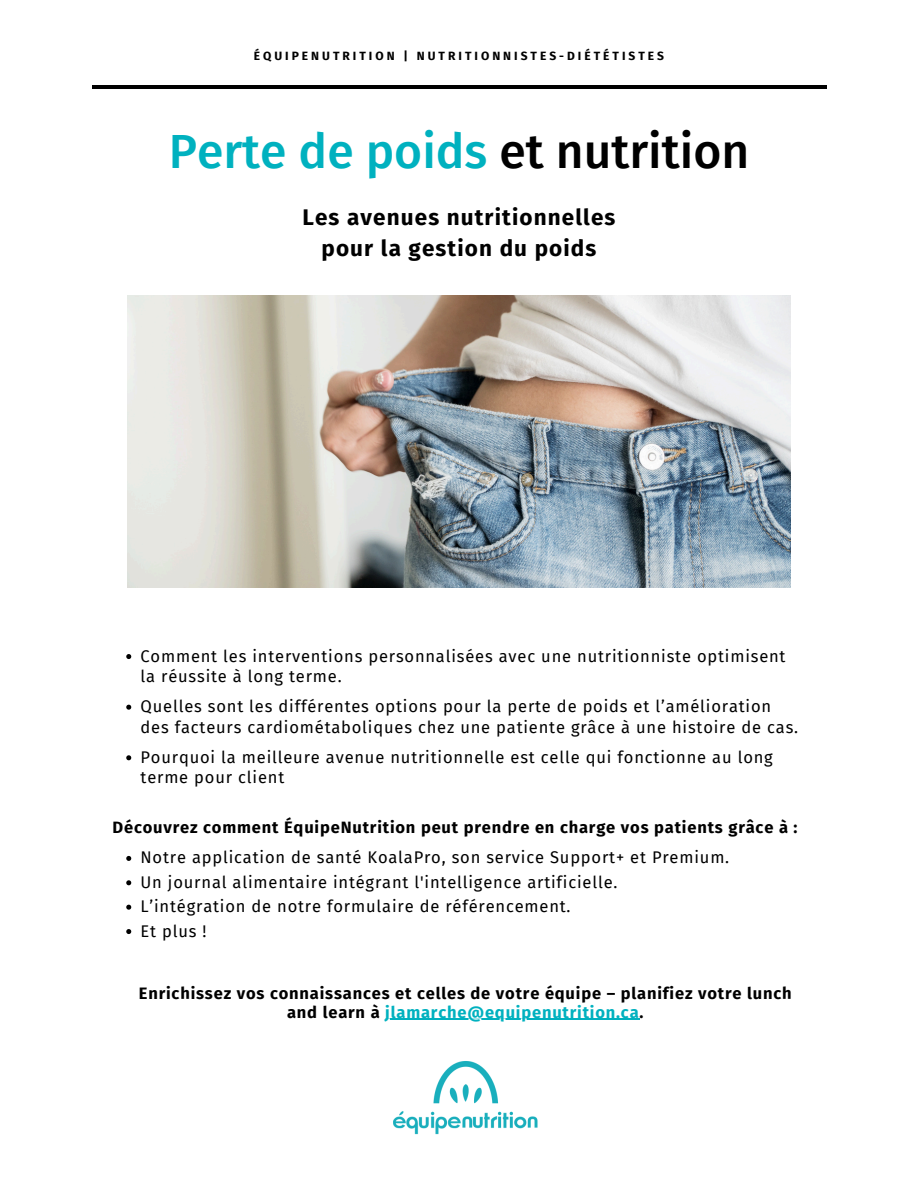
<style>
.page{position:relative;width:918px;height:1188px;background:#fff}
.page>*{position:absolute;margin:0;border:0;box-sizing:border-box;transform-origin:0 0}
.t1{font:500 48px "Fira Sans";color:#00b1bf}
.t2{font:700 22.5px/30.3px "Fira Sans";letter-spacing:.05em;color:#000;text-align:center}
.t3{font:16.5px/20.7px "Fira Sans";letter-spacing:.05em;color:#000}
.t4{font:700 16.5px/19.2px "Fira Sans";letter-spacing:.05em;color:#000;text-align:center}
.t5{font:700 12px "Fira Sans";letter-spacing:.25em;color:#000}
.s1{color:#000}
.s2{color:#00b1bf}
</style>
<div class="page">
<hr style="left:92px;top:85px;width:734px;height:3px;background:#000">
<img style="left:128px;top:296px;width:662px;height:292px">
<img style="left:393px;top:1061px;width:145px;height:74px">
<svg style="left:126px;top:654px;width:5px;height:5px"></svg>
<svg style="left:126px;top:705px;width:5px;height:5px"></svg>
<svg style="left:126px;top:755px;width:5px;height:5px"></svg>
<svg style="left:126px;top:856px;width:5px;height:5px"></svg>
<svg style="left:126px;top:880px;width:5px;height:5px"></svg>
<svg style="left:126px;top:905px;width:5px;height:5px"></svg>
<svg style="left:126px;top:929px;width:5px;height:5px"></svg>
<hr style="left:385px;top:1019px;width:255px;height:1px;background:#00b1bf">
<p class="t5" style="left:254px;top:48px;width:412px">ÉQUIPENUTRITION | NUTRITIONNISTES-DIÉTÉTISTES</p>
<p class="t1" style="left:169px;top:123px;width:582px">Perte de poids <span class="s1">et nutrition</span></p>
<h2 class="t2" style="left:302px;top:203px;width:315px">Les avenues nutritionnelles pour la gestion du poids</h2>
<p class="t3" style="left:141px;top:646px;width:647px">Comment les interventions personnalisées avec une nutritionniste optimisent la réussite à long terme.</p>
<p class="t3" style="left:141px;top:696px;width:659px">Quelles sont les différentes options pour la perte de poids et l’amélioration des facteurs cardiométaboliques chez une patiente grâce à une histoire de cas.</p>
<p class="t3" style="left:141px;top:747px;width:634px">Pourquoi la meilleure avenue nutritionnelle est celle qui fonctionne au long terme pour client</p>
<h3 class="t4" style="left:113px;top:818px;width:687px">Découvrez comment ÉquipeNutrition peut prendre en charge vos patients grâce à :</h3>
<p class="t3" style="left:141px;top:848px;width:590px">Notre application de santé KoalaPro, son service Support+ et Premium.</p>
<p class="t3" style="left:141px;top:872px;width:478px">Un journal alimentaire intégrant l'intelligence artificielle.</p>
<p class="t3" style="left:141px;top:896px;width:432px">L’intégration de notre formulaire de référencement.</p>
<p class="t3" style="left:141px;top:921px;width:68px">Et plus !</p>
<p class="t4" style="left:139px;top:984px;width:654px">Enrichissez vos connaissances et celles de votre équipe – planifiez votre lunch and learn à <span class="s2">jlamarche@equipenutrition.ca</span>.</p>
</div>
